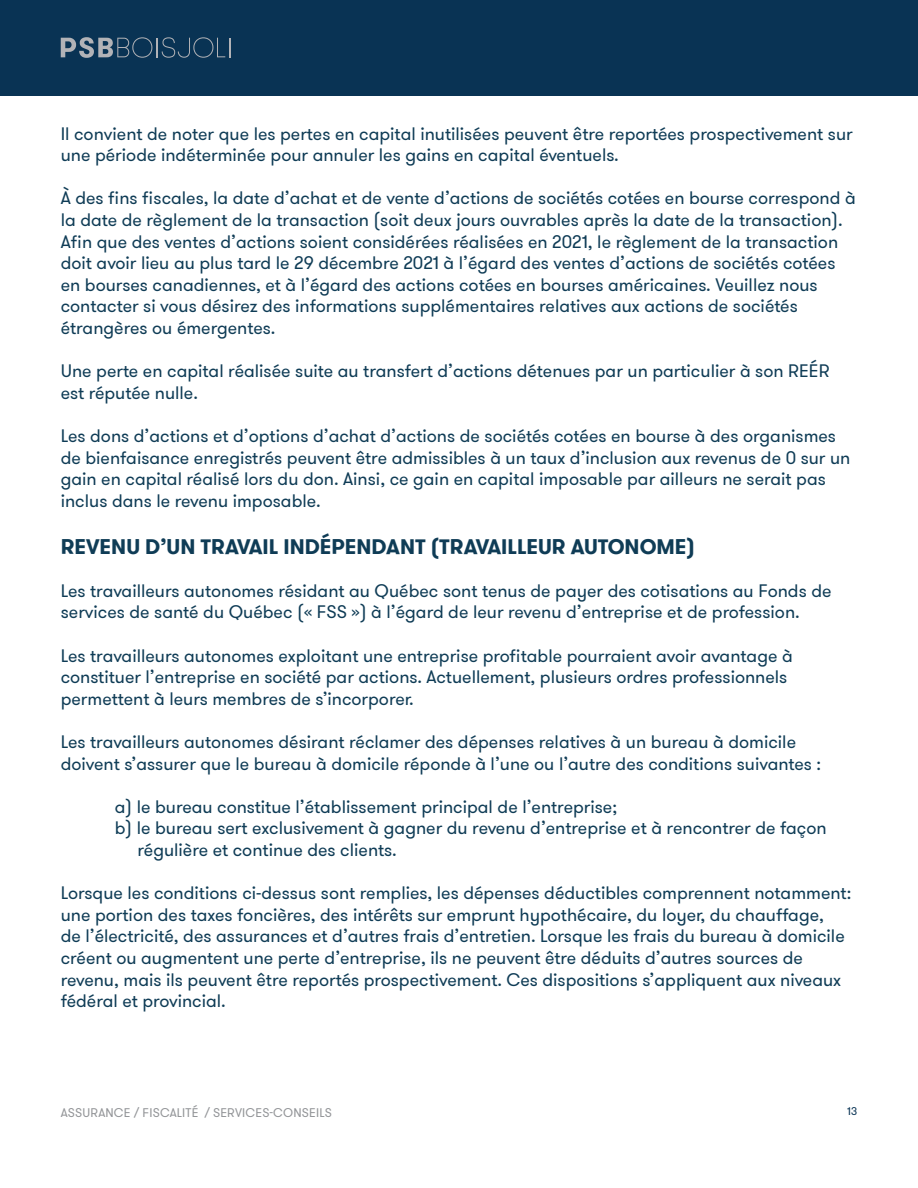
<style>
.page{position:relative;width:918px;height:1188px;background:#fff}
.page>*{position:absolute;margin:0;border:0;box-sizing:border-box;transform-origin:0 0}
.t1{font:700 21px "GT Walsheim";color:#0f3c56}
.t2{font:18px/21.6px "GT Walsheim";color:#0f3c56}
.t3{font:12.45px "GT Walsheim";letter-spacing:.015em;color:#939598}
.t4{font:11.1px "GT Walsheim";color:#093354}
</style>
<div class="page">
<div style="left:0;top:0;width:918px;height:95px;background:#093354"></div>
<svg style="left:61px;top:37px;width:169px;height:21px"></svg>
<p class="t2" style="left:61px;top:123px;width:793px">Il convient de noter que les pertes en capital inutilisées peuvent être reportées prospectivement sur une période indéterminée pour annuler les gains en capital éventuels.</p>
<p class="t2" style="left:61px;top:188px;width:797px">À des fins fiscales, la date d’achat et de vente d’actions de sociétés cotées en bourse correspond à la date de règlement de la transaction (soit deux jours ouvrables après la date de la transaction).<br>Afin que des ventes d’actions soient considérées réalisées en 2021, le règlement de la transaction doit avoir lieu au plus tard le 29 décembre 2021 à l’égard des ventes d’actions de sociétés cotées en bourses canadiennes, et à l’égard des actions cotées en bourses américaines. Veuillez nous contacter si vous désirez des informations supplémentaires relatives aux actions de sociétés étrangères ou émergentes.</p>
<p class="t2" style="left:61px;top:360px;width:770px">Une perte en capital réalisée suite au transfert d’actions détenues par un particulier à son REÉR est réputée nulle.</p>
<p class="t2" style="left:61px;top:425px;width:791px">Les dons d’actions et d’options d’achat d’actions de sociétés cotées en bourse à des organismes de bienfaisance enregistrés peuvent être admissibles à un taux d’inclusion aux revenus de 0 sur un gain en capital réalisé lors du don. Ainsi, ce gain en capital imposable par ailleurs ne serait pas inclus dans le revenu imposable.</p>
<p class="t1" style="left:61px;top:532px;width:636px">REVENU D’UN TRAVAIL INDÉPENDANT (TRAVAILLEUR AUTONOME)</p>
<p class="t2" style="left:61px;top:580px;width:772px">Les travailleurs autonomes résidant au Québec sont tenus de payer des cotisations au Fonds de services de santé du Québec (« FSS ») à l’égard de leur revenu d’entreprise et de profession.</p>
<p class="t2" style="left:61px;top:645px;width:734px">Les travailleurs autonomes exploitant une entreprise profitable pourraient avoir avantage à constituer l’entreprise en société par actions. Actuellement, plusieurs ordres professionnels permettent à leurs membres de s’incorporer.</p>
<p class="t2" style="left:61px;top:731px;width:762px">Les travailleurs autonomes désirant réclamer des dépenses relatives à un bureau à domicile doivent s’assurer que le bureau à domicile réponde à l’une ou l’autre des conditions suivantes :</p>
<p class="t2" style="left:115px;top:796px;width:504px">a) le bureau constitue l’établissement principal de l’entreprise;</p>
<p class="t2" style="left:138px;top:818px;width:691px;text-indent:-23px">b) le bureau sert exclusivement à gagner du revenu d’entreprise et à rencontrer de façon régulière et continue des clients.</p>
<p class="t2" style="left:61px;top:882px;width:792px">Lorsque les conditions ci-dessus sont remplies, les dépenses déductibles comprennent notamment: une portion des taxes foncières, des intérêts sur emprunt hypothécaire, du loyer, du chauffage,<br>de l’électricité, des assurances et d’autres frais d’entretien. Lorsque les frais du bureau à domicile créent ou augmentent une perte d’entreprise, ils ne peuvent être déduits d’autres sources de revenu, mais ils peuvent être reportés prospectivement. Ces dispositions s’appliquent aux niveaux fédéral et provincial.</p>
<p class="t3" style="left:61px;top:1104px;width:273px">ASSURANCE / FISCALITÉ / SERVICES-CONSEILS</p>
<p class="t4" style="left:847px;top:1105px;width:12px">13</p>
</div>
